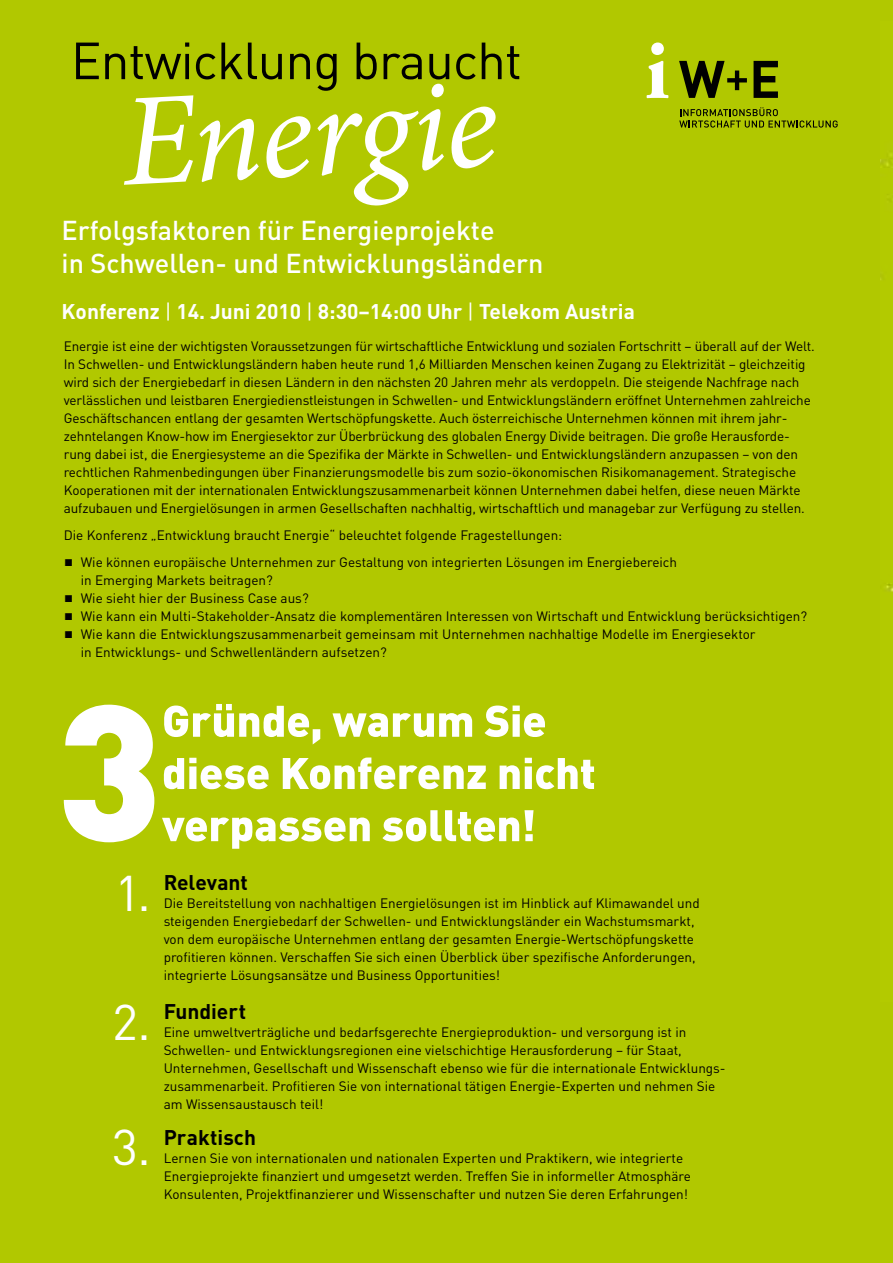
<style>
.page{position:relative;width:893px;height:1263px;background:#b1c800}
.page>*{position:absolute;margin:0;border:0;box-sizing:border-box;transform-origin:0 0}
.t1{font:49.5px "DIN";color:#fff}
.t2{font:500 27px/32.4px "DIN";color:#fff}
.t3{font:700 21px "DIN";color:#fff}
.t4{font:700 21px "DIN";color:#000}
.t5{font:13.5px/18px "DIN";letter-spacing:-.005em;color:#000}
.s1{font-weight:400}
</style>
<div class="page">
<img style="left:880px;top:153px;width:13px;height:439px">
<svg style="left:646px;top:43px;width:23px;height:55px"></svg>
<svg style="left:679px;top:61px;width:68px;height:37px"></svg>
<svg style="left:754px;top:61px;width:24px;height:37px"></svg>
<svg style="left:679px;top:107px;width:159px;height:21px"></svg>
<svg style="left:545px;top:758px;width:49px;height:31px"></svg>
<svg style="left:64px;top:704px;width:481px;height:138px"></svg>
<svg style="left:76px;top:43px;width:443px;height:41px"></svg>
<svg style="left:124px;top:84px;width:372px;height:122px"></svg>
<h2 class="t2" style="left:62px;top:213px;width:483px">Erfolgsfaktoren für Energieprojekte<br>in Schwellen- und Entwicklungsländern</h2>
<h3 class="t3" style="left:62px;top:298px;width:575px">Konferenz <span class="s1">|</span> 14. Juni 2010 <span class="s1">|</span> 8:30–14:00 Uhr <span class="s1">|</span> Telekom Austria</h3>
<p class="t5" style="left:64px;top:337px;width:753px">Energie ist eine der wichtigsten Voraussetzungen für wirtschaftliche Entwicklung und sozialen Fortschritt – überall auf der Welt.<br>In Schwellen- und Entwicklungsländern haben heute rund 1,6 Milliarden Menschen keinen Zugang zu Elektrizität – gleichzeitig wird sich der Energiebedarf in diesen Ländern in den nächsten 20 Jahren mehr als verdoppeln. Die steigende Nachfrage nach verlässlichen und leistbaren Energiedienstleistungen in Schwellen- und Entwicklungsländern eröffnet Unternehmen zahlreiche Geschäftschancen entlang der gesamten Wertschöpfungskette. Auch österreichische Unternehmen können mit ihrem jahr&shy;zehntelangen Know-how im Energiesektor zur Überbrückung des globalen Energy Divide beitragen. Die große Herausforde&shy;rung dabei ist, die Energiesysteme an die Spezifika der Märkte in Schwellen- und Entwicklungsländern anzupassen – von den rechtlichen Rahmenbedingungen über Finanzierungsmodelle bis zum sozio-ökonomischen Risikomanagement. Strategische Kooperationen mit der internationalen Entwicklungszusammenarbeit können Unternehmen dabei helfen, diese neuen Märkte aufzubauen und Energielösungen in armen Gesellschaften nachhaltig, wirtschaftlich und managebar zur Verfügung zu stellen.</p>
<p class="t5" style="left:64px;top:526px;width:500px">Die Konferenz „Entwicklung braucht Energie“ beleuchtet folgende Fragestellungen:</p>
<p class="t5" style="left:81px;top:553px;width:598px;text-indent:-17px">■ Wie können europäische Unternehmen zur Gestaltung von integrierten Lösungen im Energiebereich in Emerging Markets beitragen?</p>
<p class="t5" style="left:64px;top:589px;width:246px">■ Wie sieht hier der Business Case aus?</p>
<p class="t5" style="left:64px;top:607px;width:745px">■ Wie kann ein Multi-Stakeholder-Ansatz die komplementären Interessen von Wirtschaft und Entwicklung berücksichtigen?</p>
<p class="t5" style="left:81px;top:625px;width:676px;text-indent:-17px">■ Wie kann die Entwicklungszusammenarbeit gemeinsam mit Unternehmen nachhaltige Modelle im Energiesektor in Entwicklungs- und Schwellenländern aufsetzen?</p>
<h1 class="t1" style="left:115px;top:862px;width:38px">1.</h1>
<h1 class="t1" style="left:112px;top:991px;width:40px">2.</h1>
<h1 class="t1" style="left:112px;top:1117px;width:40px">3.</h1>
<h3 class="t4" style="left:164px;top:869px;width:86px">Relevant</h3>
<p class="t5" style="left:164px;top:894px;width:537px">Die Bereitstellung von nachhaltigen Energielösungen ist im Hinblick auf Klimawandel und steigenden Energiebedarf der Schwellen- und Entwicklungsländer ein Wachstumsmarkt, von dem europäische Unternehmen entlang der gesamten Energie-Wertschöpfungskette profitieren können. Verschaffen Sie sich einen Überblick über spezifische Anforderungen, integrierte Lösungsansätze und Business Opportunities!</p>
<h3 class="t4" style="left:164px;top:998px;width:84px">Fundiert</h3>
<p class="t5" style="left:164px;top:1023px;width:563px">Eine umweltverträgliche und bedarfsgerechte Energieproduktion- und versorgung ist in Schwellen- und Entwicklungsregionen eine vielschichtige Herausforderung – für Staat, Unternehmen, Gesellschaft und Wissenschaft ebenso wie für die internationale Entwicklungs&shy;zusammenarbeit. Profitieren Sie von international tätigen Energie-Experten und nehmen Sie am Wissensaustausch teil!</p>
<h3 class="t4" style="left:164px;top:1124px;width:94px">Praktisch</h3>
<p class="t5" style="left:164px;top:1149px;width:529px">Lernen Sie von internationalen und nationalen Experten und Praktikern, wie integrierte<br>Energieprojekte finanziert und umgesetzt werden. Treffen Sie in informeller Atmosphäre<br>Konsulenten, Projektfinanzierer und Wissenschafter und nutzen Sie deren Erfahrungen!</p>
</div>
